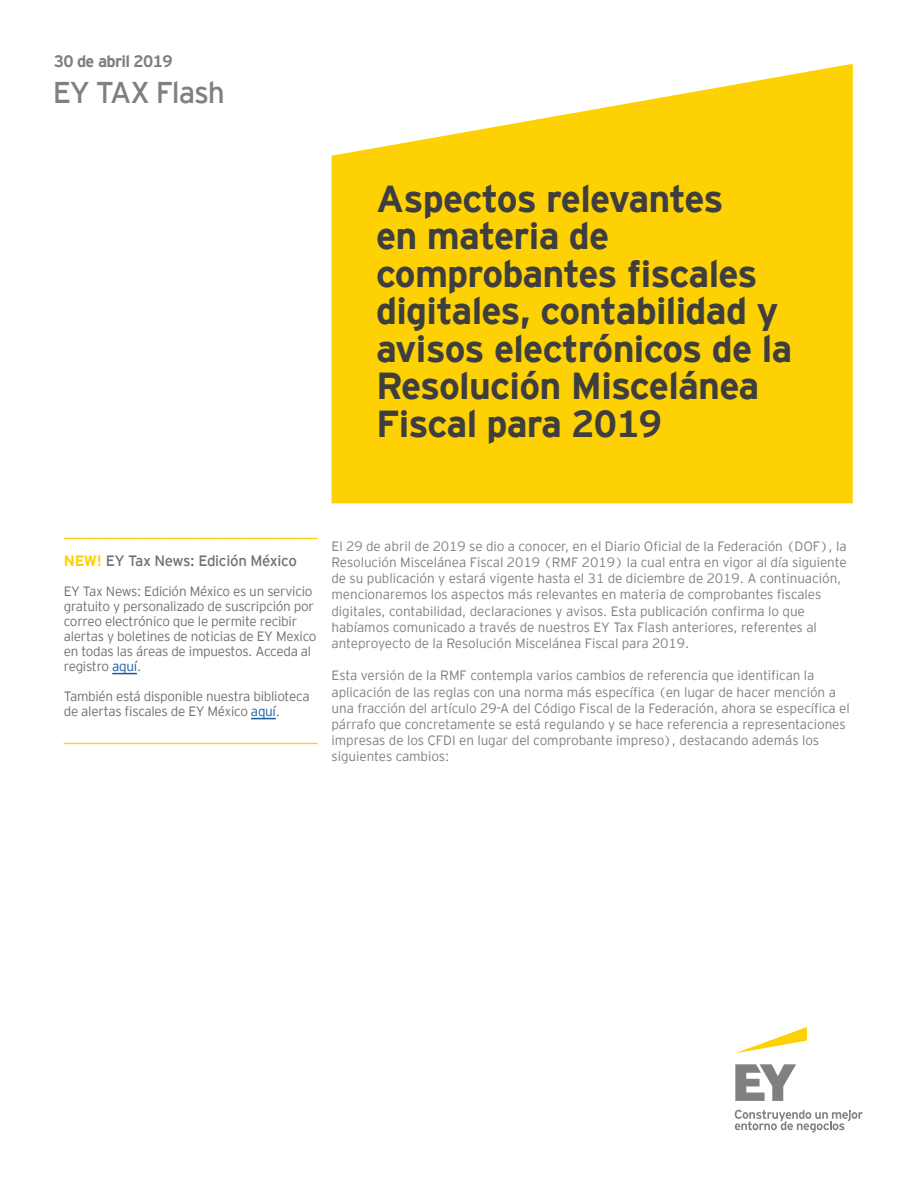
<style>
.page{position:relative;width:918px;height:1188px;background:#fff}
.page>*{position:absolute;margin:0;border:0;box-sizing:border-box;transform-origin:0 0}
.t1{font:700 37.5px/37.5px "EY Interstate";letter-spacing:-.02em;color:#3e3e3f}
.t2{font:30px "EY Interstate";letter-spacing:-.04em;color:#808083}
.t3{font:700 16.5px "EY Interstate";letter-spacing:-.04em;color:#808083}
.t4{font:15px "EY Interstate";letter-spacing:-.02em;color:#717074}
.t5{font:300 13.5px/16.2px "EY Interstate";letter-spacing:-.005em;color:#808083}
.t6{font:300 13.5px/15px "EY Interstate";letter-spacing:-.02em;color:#717074}
.t7{font:700 11.25px "EY Interstate";color:#fed105}
.s1{font-weight:700;color:#fed105}
.s2{color:#175d9e}
</style>
<div class="page">
<svg style="left:332px;top:64px;width:521px;height:440px;background:#fed51f"></svg>
<svg style="left:735px;top:1064px;width:61px;height:37px"></svg>
<svg style="left:735px;top:1110px;width:128px;height:23px"></svg>
<svg style="left:736px;top:1027px;width:71px;height:26px"></svg>
<svg style="left:112px;top:673px;width:25px;height:1px"></svg>
<svg style="left:251px;top:718px;width:25px;height:1px"></svg>
<p class="t3" style="left:54px;top:52px;width:120px">30 de abril 2019</p>
<p class="t2" style="left:53px;top:75px;width:174px">EY TAX Flash</p>
<p class="t1" style="left:376px;top:180px;width:418px">Aspectos relevantes<br>en materia de comprobantes fiscales digitales, contabilidad y avisos electrónicos de la<br>Resolución Miscelánea<br>Fiscal para 2019</p>
<p class="t7" style="left:64px;top:527px;width:256px">_______________________________________________</p>
<p class="t4" style="left:64px;top:553px;width:235px"><span class="s1">NEW!</span> EY Tax News: Edición México</p>
<p class="t6" style="left:64px;top:584px;width:254px">EY Tax News: Edición México es un servicio gratuito y personalizado de suscripción por correo electrónico que le permite recibir alertas y boletines de noticias de EY Mexico en todas las áreas de impuestos. Acceda al registro <span class="s2">aquí</span>.</p>
<p class="t6" style="left:64px;top:689px;width:247px">También está disponible nuestra biblioteca de alertas fiscales de EY México <span class="s2">aquí</span>.</p>
<p class="t7" style="left:64px;top:732px;width:256px">_______________________________________________</p>
<p class="t5" style="left:332px;top:538px;width:517px">El 29 de abril de 2019 se dio a conocer, en el Diario Oficial de la Federación (DOF), la Resolución Miscelánea Fiscal 2019 (RMF 2019) la cual entra en vigor al día siguiente de su publicación y estará vigente hasta el 31 de diciembre de 2019. A continuación, mencionaremos los aspectos más relevantes en materia de comprobantes fiscales digitales, contabilidad, declaraciones y avisos. Esta publicación confirma lo que habíamos comunicado a través de nuestros EY Tax Flash anteriores, referentes al anteproyecto de la Resolución Miscelánea Fiscal para 2019.</p>
<p class="t5" style="left:332px;top:667px;width:520px">Esta versión de la RMF contempla varios cambios de referencia que identifican la aplicación de las reglas con una norma más específica (en lugar de hacer mención a una fracción del artículo 29-A del Código Fiscal de la Federación, ahora se específica el párrafo que concretamente se está regulando y se hace referencia a representaciones impresas de los CFDI en lugar del comprobante impreso), destacando además los siguientes cambios:</p>
</div>
